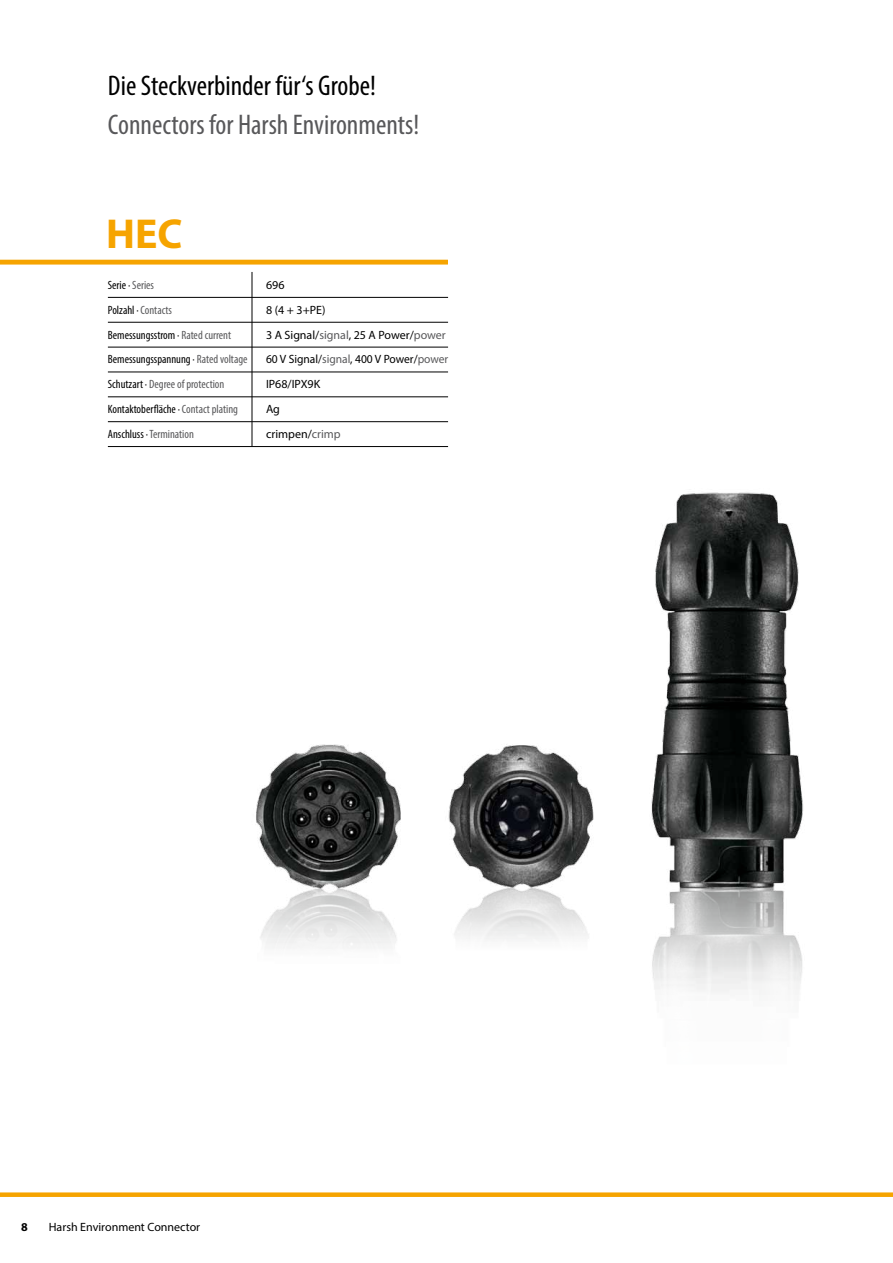
<style>
.page{position:relative;width:893px;height:1263px;background:#fff}
.page>*{position:absolute;margin:0;border:0;box-sizing:border-box;transform-origin:0 0}
.t1{font:700 42px "Myriad Pro";color:#f6a400}
.t2{font:condensed 28.5px "Myriad Pro";color:#58585a}
.t3{font:condensed 28.5px "Myriad Pro";color:#000}
.t4{font:condensed 12px/24.8px "Myriad Pro";color:#000}
.t5{font:12px/24.8px "Myriad Pro";color:#000}
.t6{font:700 12px "Myriad Pro";color:#000}
.s1{color:#58585a}
</style>
<div class="page">
<div style="left:0;top:1192px;width:893px;height:5px;background:#f6a400"></div>
<hr style="left:0;top:260px;width:448px;height:4px;background:#f6a400">
<hr style="left:108px;top:297px;width:340px;height:1px;background:#000">
<hr style="left:252px;top:272px;width:1px;height:174px;background:#000">
<hr style="left:108px;top:372px;width:340px;height:1px;background:#000">
<hr style="left:108px;top:347px;width:340px;height:1px;background:#000">
<hr style="left:108px;top:322px;width:340px;height:1px;background:#000">
<hr style="left:108px;top:396px;width:340px;height:1px;background:#000">
<hr style="left:108px;top:421px;width:340px;height:1px;background:#000">
<hr style="left:108px;top:446px;width:340px;height:1px;background:#000">
<img style="left:448px;top:744px;width:127px;height:196px">
<img style="left:575px;top:492px;width:228px;height:503px">
<img style="left:256px;top:744px;width:145px;height:204px">
<h2 class="t3" style="left:108px;top:68px;width:269px">Die Steckverbinder für‘s Grobe!</h2>
<h2 class="t2" style="left:108px;top:107px;width:313px">Connectors for Harsh Environments!</h2>
<h1 class="t1" style="left:106px;top:206px;width:78px">HEC</h1>
<p class="t4" style="left:108px;top:273px;width:141px">Serie · <span class="s1">Series<br></span>Polzahl · <span class="s1">Contacts<br></span>Bemessungsstrom · <span class="s1">Rated current<br></span>Bemessungsspannung · <span class="s1">Rated voltage<br></span>Schutzart · <span class="s1">Degree of protection<br></span>Kontaktoberfläche · <span class="s1">Contact plating<br></span>Anschluss ·<span class="s1">Termination</span></p>
<p class="t5" style="left:266px;top:273px;width:184px">696<br>8 (4 + 3+PE)<br>3 A Signal/<span class="s1">signal</span>, 25 A Power/<span class="s1">power<br></span>60 V Signal/<span class="s1">signal</span>, 400 V Power/<span class="s1">power<br></span>IP68/IPX9K<br>Ag<br>crimpen/<span class="s1">crimp</span></p>
<p class="t6" style="left:21px;top:1219px;width:8px">8</p>
<p class="t5" style="left:49px;top:1214px;width:153px">Harsh Environment Connector</p>
</div>
